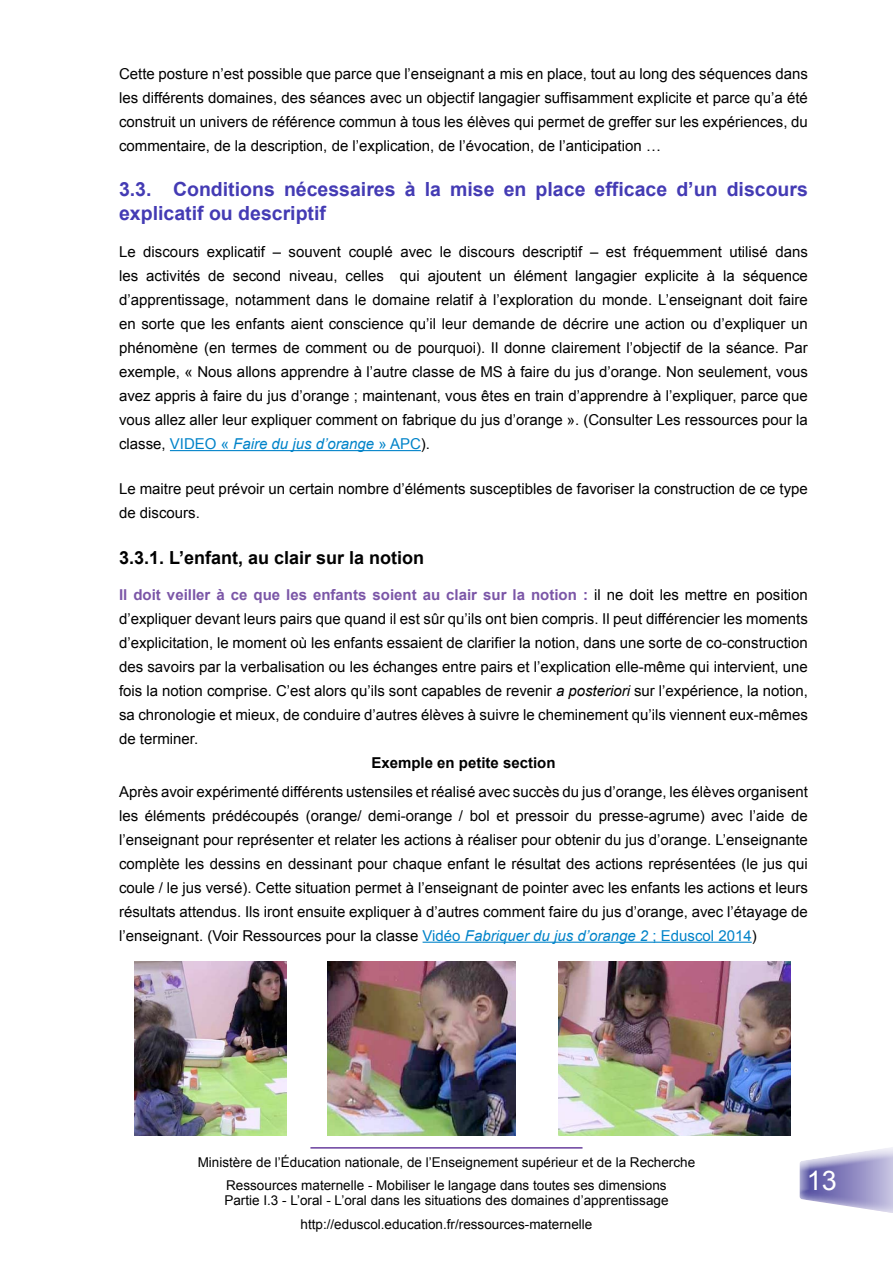
<style>
.page{position:relative;width:893px;height:1263px;background:#fff}
.page>*{position:absolute;margin:0;border:0;box-sizing:border-box;transform-origin:0 0}
.t1{font:27px "Arial";color:#fff}
.t2{font:700 19.5px/24px "Arial";color:#443bb4}
.t3{font:700 18px "Arial";color:#000}
.t4{font:15px/24px "Arial";color:#000;text-align:justify}
.t5{font:700 15px "Arial";color:#000}
.t6{font:13.5px/23.5px "Arial";color:#000;text-align:center}
.s1{color:#0083c9}
.s2{font-style:italic;color:#0083c9}
.s3{font-weight:700;color:#7b56a7}
.s4{font-style:italic}
</style>
<div class="page">
<div style="left:791px;top:1144px;width:102px;height:73px;background:#6a3f9d;opacity:.75"></div>
<hr style="left:310px;top:1147px;width:272px;height:1px;background:#6a3f9d">
<hr style="left:170px;top:450px;width:251px;height:1px;background:#0083c9">
<hr style="left:423px;top:942px;width:329px;height:1px;background:#0083c9">
<img style="left:135px;top:961px;width:151px;height:174px">
<img style="left:327px;top:962px;width:189px;height:173px">
<img style="left:559px;top:961px;width:231px;height:174px">
<p class="t4" style="left:119px;top:62px;width:690px">Cette posture n’est possible que parce que l’enseignant a mis en place, tout au long des séquences dans les différents domaines, des séances avec un objectif langagier suffisamment explicite et parce qu’a été construit un univers de référence commun à tous les élèves qui permet de greffer sur les expériences, du commentaire, de la description, de l’explication, de l’évocation, de l’anticipation …</p>
<h2 class="t2" style="left:119px;top:178px;width:690px">3.3. Conditions nécessaires à la mise en place efficace d’un discours explicatif ou descriptif</h2>
<p class="t4" style="left:119px;top:240px;width:690px">Le discours explicatif – souvent couplé avec le discours descriptif – est fréquemment utilisé dans les activités de second niveau, celles qui ajoutent un élément langagier explicite à la séquence d’apprentissage, notamment dans le domaine relatif à l’exploration du monde. L’enseignant doit faire en sorte que les enfants aient conscience qu’il leur demande de décrire une action ou d’expliquer un phénomène (en termes de comment ou de pourquoi). Il donne clairement l’objectif de la séance. Par exemple, « Nous allons apprendre à l’autre classe de MS à faire du jus d’orange. Non seulement, vous avez appris à faire du jus d’orange ; maintenant, vous êtes en train d’apprendre à l’expliquer, parce que vous allez aller leur expliquer comment on fabrique du jus d’orange ». (Consulter Les ressources pour la classe, <span class="s1">VIDEO «</span> <span class="s2">Faire du jus d’orange</span> <span class="s1">» APC</span>).</p>
<p class="t4" style="left:119px;top:477px;width:690px">Le maitre peut prévoir un certain nombre d’éléments susceptibles de favoriser la construction de ce type de discours.</p>
<p class="t3" style="left:119px;top:545px;width:307px">3.3.1. L’enfant, au clair sur la notion</p>
<p class="t4" style="left:119px;top:583px;width:690px"><span class="s3">Il doit veiller à ce que les enfants soient au clair sur la notion :</span> il ne doit les mettre en position d’expliquer devant leurs pairs que quand il est sûr qu’ils ont bien compris. Il peut différencier les moments d’explicitation, le moment où les enfants essaient de clarifier la notion, dans une sorte de co-construction des savoirs par la verbalisation ou les échanges entre pairs et l’explication elle-même qui intervient, une fois la notion comprise. C’est alors qu’ils sont capables de revenir <span class="s4">a posteriori</span> sur l’expérience, la notion, sa chronologie et mieux, de conduire d’autres élèves à suivre le cheminement qu’ils viennent eux-mêmes de terminer.</p>
<p class="t5" style="left:371px;top:753px;width:186px">Exemple en petite section</p>
<p class="t4" style="left:119px;top:779px;width:690px">Après avoir expérimenté différents ustensiles et réalisé avec succès du jus d’orange, les élèves organisent les éléments prédécoupés (orange/ demi-orange / bol et pressoir du presse-agrume) avec l’aide de l’enseignant pour représenter et relater les actions à réaliser pour obtenir du jus d’orange. L’enseignante complète les dessins en dessinant pour chaque enfant le résultat des actions représentées (le jus qui coule / le jus versé). Cette situation permet à l’enseignant de pointer avec les enfants les actions et leurs résultats attendus. Ils iront ensuite expliquer à d’autres comment faire du jus d’orange, avec l’étayage de l’enseignant. (Voir Ressources pour la classe <span class="s1">Vidéo</span> <span class="s2">Fabriquer du jus d’orange 2</span> <span class="s1">; Eduscol 2014</span>)</p>
<p class="t6" style="left:198px;top:1150px;width:499px">Ministère de l’Éducation nationale, de l’Enseignement supérieur et de la Recherche<br>Ressources maternelle - Mobiliser le langage dans toutes ses dimensions</p>
<p class="t6" style="left:224px;top:1189px;width:446px">Partie I.3 - L’oral - L’oral dans les situations des domaines d’apprentissage http://eduscol.education.fr/ressources-maternelle</p>
<h1 class="t1" style="left:807px;top:1162px;width:32px">13</h1>
</div>
